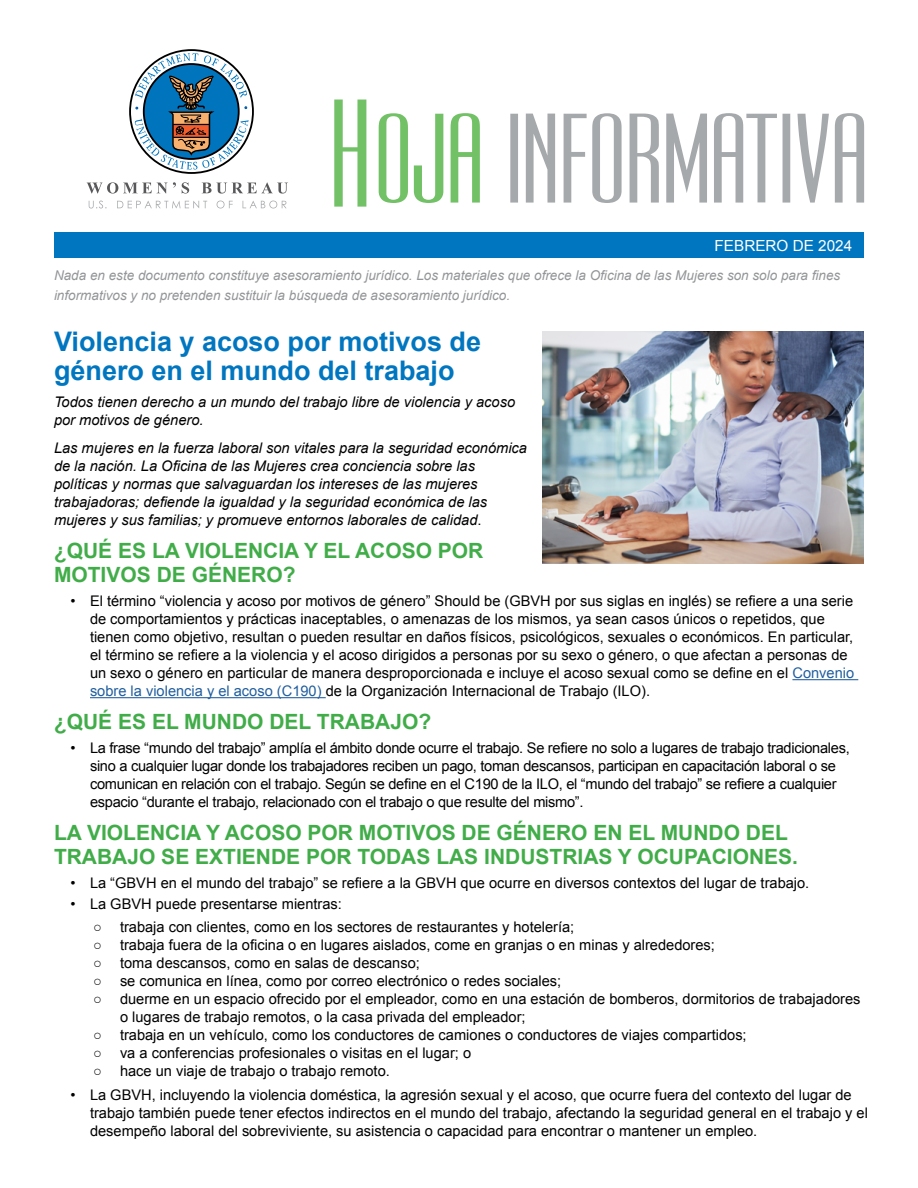
<style>
.page{position:relative;width:918px;height:1188px;background:#fff}
.page>*{position:absolute;margin:0;border:0;box-sizing:border-box;transform-origin:0 0}
.Main_Title{font:700 27px "Arial";color:#0076c0}
.Subhead_1{font:700 21px "Arial";color:#41ad49}
.Body_text{font:15.3px "Arial";color:#fff}
.t1{font:14.7px/18px "Arial";color:#000}
.t2{font:14.7px/18px "Arial";letter-spacing:-.02em;color:#000}
.Body_text-2{font:italic 14.7px/18px "Arial";color:#000}
.Body_text-3{font:italic 13.5px/19.8px "Arial";color:#939598}
.s1{font-style:normal}
.s2{color:#215e9e}
</style>
<div class="page">
<svg style="left:135px;top:53px;width:114px;height:117px"></svg>
<svg style="left:89px;top:201px;width:198px;height:7px"></svg>
<svg style="left:87px;top:182px;width:201px;height:12px"></svg>
<div style="left:54px;top:232px;width:810px;height:25px;background:#0076c0"></div>
<hr style="left:792px;top:679px;width:66px;height:1px;background:#215e9e">
<hr style="left:90px;top:697px;width:236px;height:1px;background:#215e9e">
<img style="left:543px;top:331px;width:321px;height:232px">
<svg style="left:510px;top:113px;width:354px;height:90px"></svg>
<svg style="left:334px;top:100px;width:146px;height:107px"></svg>
<p class="Body_text" style="left:715px;top:235px;width:139px">FEBRERO DE 2024</p>
<p class="Body_text-3" style="left:54px;top:265px;width:788px">Nada en este documento constituye asesoramiento jurídico. Los materiales que ofrece la Oficina de las Mujeres son solo para fines informativos y no pretenden sustituir la búsqueda de asesoramiento jurídico.</p>
<p class="Main_Title" style="left:54px;top:324px;width:429px">Violencia y acoso por motivos de</p>
<p class="Main_Title" style="left:54px;top:353px;width:402px">género en el mundo del trabajo</p>
<p class="Body_text-2" style="left:54px;top:393px;width:463px">Todos tienen derecho a un mundo del trabajo libre de violencia y acoso por motivos de género.</p>
<p class="Body_text-2" style="left:54px;top:439px;width:475px">Las mujeres en la fuerza laboral son vitales para la seguridad económica de la nación. La Oficina de las Mujeres crea conciencia sobre las políticas y normas que salvaguardan los intereses de las mujeres trabajadoras; defiende la igualdad y la seguridad económica de las mujeres y sus familias; y promueve entornos laborales de calidad<span class="s1">.</span></p>
<p class="Subhead_1" style="left:54px;top:537px;width:431px">¿QUÉ ES LA VIOLENCIA Y EL ACOSO POR</p>
<p class="Subhead_1" style="left:54px;top:561px;width:243px">MOTIVOS DE GÉNERO?</p>
<p class="t1" style="left:90px;top:592px;width:766px;text-indent:-20px">• El término “violencia y acoso por motivos de género” Should be (GBVH por sus siglas en inglés) se refiere a una serie de comportamientos y prácticas inaceptables, o amenazas de los mismos, ya sean casos únicos o repetidos, que tienen como objetivo, resultan o pueden resultar en daños físicos, psicológicos, sexuales o económicos. En particular, el término se refiere a la violencia y el acoso dirigidos a personas por su sexo o género, o que afectan a personas de un sexo o género en particular de manera desproporcionada e incluye el acoso sexual como se define en el <span class="s2">Convenio sobre la violencia y el acoso (C190)</span> de la Organización Internacional de Trabajo (ILO).</p>
<p class="Subhead_1" style="left:54px;top:708px;width:379px">¿QUÉ ES EL MUNDO DEL TRABAJO?</p>
<p class="t2" style="left:90px;top:739px;width:761px;text-indent:-20px">• La frase “mundo del trabajo” amplía el ámbito donde ocurre el trabajo. Se refiere no solo a lugares de trabajo tradicionales, sino a cualquier lugar donde los trabajadores reciben un pago, toman descansos, participan en capacitación laboral o se comunican en relación con el trabajo. Según se define en el C190 de la ILO, el “mundo del trabajo” se refiere a cualquier espacio “durante el trabajo, relacionado con el trabajo o que resulte del mismo”.</p>
<p class="Subhead_1" style="left:54px;top:819px;width:735px">LA VIOLENCIA Y ACOSO POR MOTIVOS DE GÉNERO EN EL MUNDO DEL</p>
<p class="Subhead_1" style="left:54px;top:843px;width:746px">TRABAJO SE EXTIENDE POR TODAS LAS INDUSTRIAS Y OCUPACIONES.</p>
<p class="t1" style="left:70px;top:874px;width:740px">• La “GBVH en el mundo del trabajo” se refiere a la GBVH que ocurre en diversos contextos del lugar de trabajo.</p>
<p class="t1" style="left:70px;top:895px;width:273px">• La GBVH puede presentarse mientras:</p>
<p class="t1" style="left:93px;top:918px;width:483px">○ trabaja con clientes, como en los sectores de restaurantes y hotelería;</p>
<p class="t1" style="left:93px;top:936px;width:624px">○ trabaja fuera de la oficina o en lugares aislados, come en granjas o en minas y alrededores;</p>
<p class="t1" style="left:93px;top:954px;width:328px">○ toma descansos, como en salas de descanso;</p>
<p class="t1" style="left:93px;top:972px;width:470px">○ se comunica en línea, como por correo electrónico o redes sociales;</p>
<p class="t1" style="left:120px;top:990px;width:742px;text-indent:-27px">○ duerme en un espacio ofrecido por el empleador, como en una estación de bomberos, dormitorios de trabajadores o lugares de trabajo remotos, o la casa privada del empleador;</p>
<p class="t1" style="left:93px;top:1026px;width:655px">○ trabaja en un vehículo, como los conductores de camiones o conductores de viajes compartidos;</p>
<p class="t1" style="left:93px;top:1044px;width:380px">○ va a conferencias profesionales o visitas en el lugar; o</p>
<p class="t1" style="left:93px;top:1062px;width:298px">○ hace un viaje de trabajo o trabajo remoto.</p>
<p class="t1" style="left:90px;top:1086px;width:779px;text-indent:-20px">• La GBVH, incluyendo la violencia doméstica, la agresión sexual y el acoso, que ocurre fuera del contexto del lugar de trabajo también puede tener efectos indirectos en el mundo del trabajo, afectando la seguridad general en el trabajo y el desempeño laboral del sobreviviente, su asistencia o capacidad para encontrar o mantener un empleo.</p>
</div>
